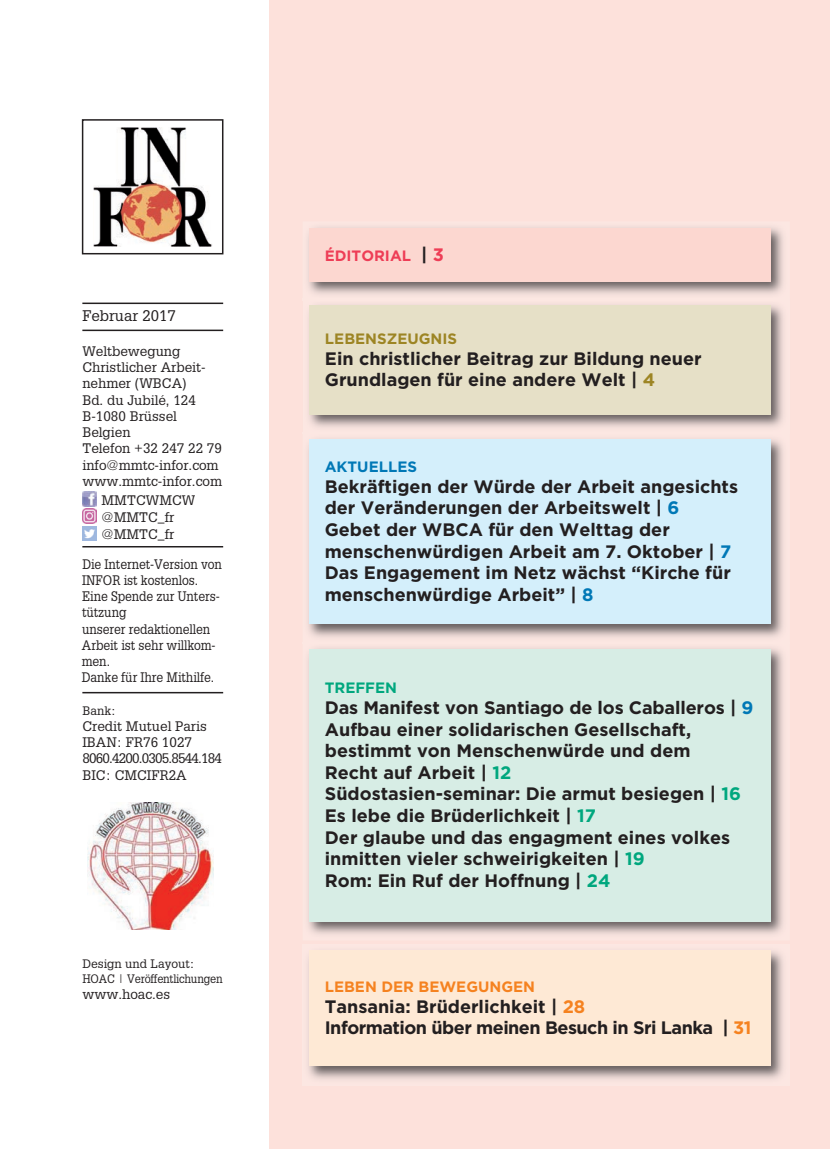
<style>
.page{position:relative;width:830px;height:1149px;background:#fff}
.page>*{position:absolute;margin:0;border:0;box-sizing:border-box;transform-origin:0 0}
.t1{font:700 18px/21.6px "Gotham HTF";color:#231f20}
.t2{font:700 18px/21.6px "Gotham HTF";letter-spacing:-.03em;color:#231f20}
.t3{font:700 15px "Gotham HTF";color:#f58220}
.t4{font:700 15px "Gotham HTF";color:#9d8524}
.t5{font:15px "Glypha LT Std";color:#231f20}
.t6{font:700 15px "Gotham HTF";color:#ee3d56}
.t7{font:700 15px "Gotham HTF";color:#0078b6}
.t8{font:700 15px "Gotham HTF";color:#00a77e}
.t9{font:13.5px/16.2px "Glypha LT Std";color:#231f20}
.t10{font:13.5px/16.2px "Glypha LT Std";color:#231f20;scale:.9 1}
.t11{font:12px/15.5px "Glypha LT Std";letter-spacing:-.015em;color:#231f20}
.s1{font-size:18px;color:#231f20}
.s2{font-size:18px}
.s3{color:#9d8524}
.s4{color:#0078b6}
.s5{color:#00a77e}
.s6{color:#f58220}
</style>
<div class="page">
<div style="left:0;top:0;width:829px;height:1148px;background:#fde1db"></div>
<div style="left:0;top:0;width:268px;height:1148px;background:#fff"></div>
<hr style="left:82px;top:302px;width:141px;height:2px;background:#231f20">
<hr style="left:82px;top:329px;width:141px;height:2px;background:#231f20">
<hr style="left:82px;top:546px;width:141px;height:1px;background:#231f20">
<hr style="left:82px;top:691px;width:141px;height:2px;background:#231f20">
<img style="left:82px;top:491px;width:15px;height:15px">
<img style="left:82px;top:509px;width:15px;height:14px">
<img style="left:82px;top:526px;width:15px;height:14px">
<img style="left:87px;top:802px;width:126px;height:127px">
<img style="left:94px;top:128px;width:118px;height:118px">
<div style="left:82px;top:119px;width:141px;height:135px;border:2px solid #231f20"></div>
<img style="left:308px;top:227px;width:476px;height:68px">
<div style="left:309px;top:228px;width:461px;height:53px;background:#fcd7d0"></div>
<img style="left:308px;top:304px;width:476px;height:631px">
<div style="left:310px;top:305px;width:460px;height:110px;background:#e6e0c7"></div>
<img style="left:308px;top:433px;width:476px;height:1px">
<div style="left:309px;top:439px;width:461px;height:184px;background:#d4effb"></div>
<img style="left:308px;top:642px;width:476px;height:1px">
<div style="left:309px;top:648px;width:461px;height:273px;background:#d7ede5"></div>
<img style="left:308px;top:951px;width:476px;height:129px">
<div style="left:309px;top:950px;width:461px;height:115px;background:#fee9d5"></div>
<p class="t5" style="left:82px;top:307px;width:95px">Februar 2017</p>
<p class="t9" style="left:82px;top:343px;width:141px">Weltbewegung<br>Christlicher Arbeit&shy;nehmer (WBCA)<br>Bd. du Jubilé, 124<br>B-1080 Brüssel<br>Belgien<br>Telefon +32 247 22 79 info@mmtc-infor.com www.mmtc-infor.com</p>
<p class="t9" style="left:101px;top:491px;width:95px;line-height:17.2px">MMTCWMCW @MMTC_fr @MMTC_fr</p>
<p class="t10" style="left:82px;top:556px;width:157px">Die Internet-Version von<br>INFOR ist kostenlos.<br>Eine Spende zur Unters&shy;tützung<br>unserer redaktionellen<br>Arbeit ist sehr willkom&shy;men.<br>Danke für Ihre Mithilfe.</p>
<p class="t11" style="left:82px;top:702px;width:35px">Bank:</p>
<p class="t9" style="left:82px;top:718px;width:141px">Credit Mutuel Paris<br>IBAN: FR76 1027<br>8060.4200.0305.8544.184<br>BIC: CMCIFR2A</p>
<p class="t11" style="left:82px;top:955px;width:142px">Design und Layout:<br>HOAC | Veröffentlichungen</p>
<p class="t9" style="left:82px;top:986px;width:89px">www.hoac.es</p>
<p class="t6" style="left:324px;top:247px;width:121px">ÉDITORIAL <span class="s1">|</span> <span class="s2">3</span></p>
<p class="t4" style="left:325px;top:330px;width:133px">LEBENSZEUGNIS</p>
<p class="t1" style="left:325px;top:347px;width:378px">Ein christlicher Beitrag zur Bildung neuer<br>Grundlagen für eine andere Welt | <span class="s3">4</span></p>
<p class="t7" style="left:324px;top:458px;width:94px">AKTUELLES</p>
<p class="t1" style="left:324px;top:475px;width:414px">Bekräftigen der Würde der Arbeit angesichts der Veränderungen der Arbeitswelt | <span class="s4">6<br></span>Gebet der WBCA für den Welttag der menschenwürdigen Arbeit am 7. Oktober | <span class="s4">7<br></span>Das Engagement im Netz wächst “Kirche für menschenwürdige Arbeit” | <span class="s4">8</span></p>
<p class="t8" style="left:324px;top:679px;width:74px">TREFFEN</p>
<p class="t1" style="left:324px;top:696px;width:430px">Das Manifest von Santiago de los Caballeros | <span class="s4">9<br></span>Aufbau einer solidarischen Gesellschaft, bestimmt von Menschenwürde und dem<br>Recht auf Arbeit | <span class="s5">12<br></span>Südostasien-seminar: Die armut besiegen | <span class="s5">16<br></span>Es lebe die Brüderlichkeit | <span class="s5">17<br></span>Der glaube und das engagment eines volkes inmitten vieler schweirigkeiten | <span class="s5">19<br></span>Rom: Ein Ruf der Hoffnung | <span class="s5">24</span></p>
<p class="t3" style="left:324px;top:977px;width:212px">LEBEN DER BEWEGUNGEN</p>
<p class="t2" style="left:324px;top:995px;width:428px">Tansania: Brüderlichkeit | <span class="s6">28<br></span>Information über meinen Besuch in Sri Lanka | <span class="s6">31</span></p>
</div>
